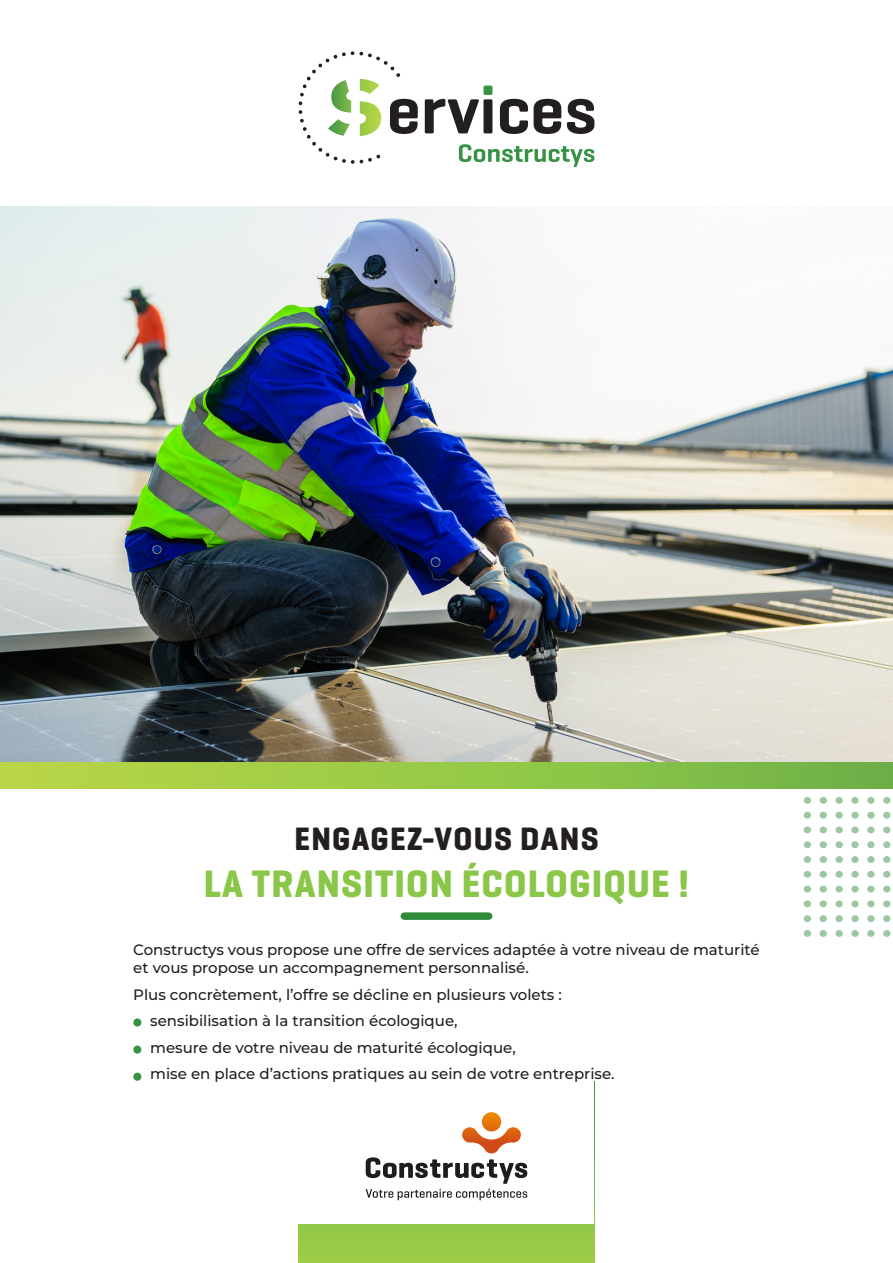
<style>
.page{position:relative;width:893px;height:1263px;background:#fff}
.page>*{position:absolute;margin:0;border:0;box-sizing:border-box;transform-origin:0 0}
.t1{font:700 condensed 39px "Geogrotesque";letter-spacing:.03em;color:#8ac648}
.t2{font:700 condensed 33px "Geogrotesque";letter-spacing:.04em;color:#231f20}
.t3{font:500 15px/18px "Montserrat";color:#231f20}
</style>
<div class="page">
<div style="left:804px;top:930px;width:7px;height:7px;background:#9bc8a2;border-radius:50%"></div>
<div style="left:820px;top:930px;width:7px;height:7px;background:#9bc8a2;border-radius:50%"></div>
<svg style="left:835px;top:930px;width:8px;height:7px"></svg>
<svg style="left:851px;top:930px;width:8px;height:7px"></svg>
<svg style="left:867px;top:930px;width:8px;height:7px"></svg>
<div style="left:883px;top:930px;width:7px;height:7px;background:#9bc8a2;border-radius:50%"></div>
<div style="left:804px;top:915px;width:7px;height:7px;background:#9bc8a2;border-radius:50%"></div>
<div style="left:820px;top:915px;width:7px;height:7px;background:#9bc8a2;border-radius:50%"></div>
<svg style="left:835px;top:915px;width:8px;height:7px"></svg>
<svg style="left:851px;top:915px;width:8px;height:7px"></svg>
<svg style="left:867px;top:915px;width:8px;height:7px"></svg>
<div style="left:883px;top:915px;width:7px;height:7px;background:#9bc8a2;border-radius:50%"></div>
<div style="left:804px;top:900px;width:7px;height:7px;background:#9bc8a2;border-radius:50%"></div>
<div style="left:820px;top:900px;width:7px;height:7px;background:#9bc8a2;border-radius:50%"></div>
<svg style="left:835px;top:900px;width:8px;height:7px"></svg>
<svg style="left:851px;top:900px;width:8px;height:7px"></svg>
<svg style="left:867px;top:900px;width:8px;height:7px"></svg>
<div style="left:883px;top:900px;width:7px;height:7px;background:#9bc8a2;border-radius:50%"></div>
<div style="left:804px;top:886px;width:7px;height:6px;background:#9bc8a2;border-radius:50%"></div>
<div style="left:820px;top:886px;width:7px;height:6px;background:#9bc8a2;border-radius:50%"></div>
<div style="left:835px;top:886px;width:8px;height:6px;background:#9bc8a2;border-radius:50%"></div>
<div style="left:851px;top:886px;width:8px;height:6px;background:#9bc8a2;border-radius:50%"></div>
<div style="left:867px;top:886px;width:8px;height:6px;background:#9bc8a2;border-radius:50%"></div>
<div style="left:883px;top:886px;width:7px;height:6px;background:#9bc8a2;border-radius:50%"></div>
<div style="left:804px;top:871px;width:7px;height:7px;background:#9bc8a2;border-radius:50%"></div>
<div style="left:820px;top:871px;width:7px;height:7px;background:#9bc8a2;border-radius:50%"></div>
<svg style="left:835px;top:871px;width:8px;height:7px"></svg>
<svg style="left:851px;top:871px;width:8px;height:7px"></svg>
<svg style="left:867px;top:871px;width:8px;height:7px"></svg>
<div style="left:883px;top:871px;width:7px;height:7px;background:#9bc8a2;border-radius:50%"></div>
<div style="left:804px;top:856px;width:7px;height:7px;background:#9bc8a2;border-radius:50%"></div>
<div style="left:820px;top:856px;width:7px;height:7px;background:#9bc8a2;border-radius:50%"></div>
<svg style="left:835px;top:856px;width:8px;height:7px"></svg>
<svg style="left:851px;top:856px;width:8px;height:7px"></svg>
<svg style="left:867px;top:856px;width:8px;height:7px"></svg>
<div style="left:883px;top:856px;width:7px;height:7px;background:#9bc8a2;border-radius:50%"></div>
<div style="left:804px;top:841px;width:7px;height:7px;background:#9bc8a2;border-radius:50%"></div>
<div style="left:820px;top:841px;width:7px;height:7px;background:#9bc8a2;border-radius:50%"></div>
<svg style="left:835px;top:841px;width:8px;height:7px"></svg>
<svg style="left:851px;top:841px;width:8px;height:7px"></svg>
<svg style="left:867px;top:841px;width:8px;height:7px"></svg>
<div style="left:883px;top:841px;width:7px;height:7px;background:#9bc8a2;border-radius:50%"></div>
<div style="left:804px;top:826px;width:7px;height:7px;background:#9bc8a2;border-radius:50%"></div>
<div style="left:820px;top:826px;width:7px;height:7px;background:#9bc8a2;border-radius:50%"></div>
<svg style="left:835px;top:826px;width:8px;height:7px"></svg>
<svg style="left:851px;top:826px;width:8px;height:7px"></svg>
<svg style="left:867px;top:826px;width:8px;height:7px"></svg>
<div style="left:883px;top:826px;width:7px;height:7px;background:#9bc8a2;border-radius:50%"></div>
<div style="left:804px;top:812px;width:7px;height:6px;background:#9bc8a2;border-radius:50%"></div>
<div style="left:820px;top:812px;width:7px;height:6px;background:#9bc8a2;border-radius:50%"></div>
<div style="left:835px;top:812px;width:8px;height:6px;background:#9bc8a2;border-radius:50%"></div>
<div style="left:851px;top:812px;width:8px;height:6px;background:#9bc8a2;border-radius:50%"></div>
<div style="left:867px;top:812px;width:8px;height:6px;background:#9bc8a2;border-radius:50%"></div>
<div style="left:883px;top:812px;width:7px;height:6px;background:#9bc8a2;border-radius:50%"></div>
<div style="left:804px;top:797px;width:7px;height:7px;background:#9bc8a2;border-radius:50%"></div>
<div style="left:820px;top:797px;width:7px;height:7px;background:#9bc8a2;border-radius:50%"></div>
<svg style="left:835px;top:797px;width:8px;height:7px"></svg>
<svg style="left:851px;top:797px;width:8px;height:7px"></svg>
<svg style="left:867px;top:797px;width:8px;height:7px"></svg>
<div style="left:883px;top:797px;width:7px;height:7px;background:#9bc8a2;border-radius:50%"></div>
<div style="left:804px;top:782px;width:7px;height:7px;background:#75b448;border-radius:50%"></div>
<div style="left:820px;top:782px;width:7px;height:7px;background:#74b347;border-radius:50%"></div>
<div style="left:835px;top:782px;width:8px;height:7px;background:#72b148;border-radius:50%"></div>
<div style="left:851px;top:782px;width:8px;height:7px;background:#70af48;border-radius:50%"></div>
<div style="left:867px;top:782px;width:8px;height:7px;background:#6fae47;border-radius:50%"></div>
<div style="left:883px;top:782px;width:7px;height:7px;background:#6dad48;border-radius:50%"></div>
<div style="left:0;top:550px;width:893px;height:238px;background:linear-gradient(to right,#bcd947,#6fb448)"></div>
<img style="left:0;top:207px;width:893px;height:554px">
<div style="left:299px;top:1081px;width:295px;height:182px;background:#98ca47"></div>
<div style="left:299px;top:1075px;width:295px;height:149px;background:#fff"></div>
<div style="left:404px;top:912px;width:85px;height:8px;background:#2f8c38"></div>
<svg style="left:459px;top:144px;width:135px;height:23px"></svg>
<svg style="left:299px;top:51px;width:119px;height:113px"></svg>
<svg style="left:425px;top:99px;width:54px;height:34px"></svg>
<div style="left:483px;top:99px;width:9px;height:34px;background:#231f20;border-radius:2px"></div>
<svg style="left:500px;top:99px;width:28px;height:35px"></svg>
<svg style="left:534px;top:99px;width:27px;height:35px"></svg>
<svg style="left:567px;top:99px;width:27px;height:35px"></svg>
<div style="left:483px;top:86px;width:9px;height:9px;background:#389246;border-radius:2px"></div>
<svg style="left:482px;top:1112px;width:19px;height:19px"></svg>
<svg style="left:366px;top:1126px;width:161px;height:74px"></svg>
<div style="left:133px;top:1018px;width:8px;height:8px;background:#389246;border-radius:50%"></div>
<div style="left:133px;top:1045px;width:8px;height:9px;background:#389246;border-radius:50%"></div>
<div style="left:133px;top:1073px;width:8px;height:8px;background:#389246;border-radius:50%"></div>
<p class="t2" style="left:294px;top:818px;width:306px">ENGAGEZ-VOUS DANS</p>
<p class="t1" style="left:204px;top:859px;width:487px">LA TRANSITION ÉCOLOGIQUE !</p>
<p class="t3" style="left:133px;top:940px;width:628px">Constructys vous propose une offre de services adaptée à votre niveau de maturité et vous propose un accompagnement personnalisé.</p>
<p class="t3" style="left:133px;top:985px;width:430px">Plus concrètement, l’offre se décline en plusieurs volets :</p>
<p class="t3" style="left:150px;top:1011px;width:309px">sensibilisation à la transition écologique,</p>
<p class="t3" style="left:150px;top:1038px;width:367px">mesure de votre niveau de maturité écologique,</p>
<p class="t3" style="left:150px;top:1064px;width:466px">mise en place d’actions pratiques au sein de votre entreprise.</p>
</div>
